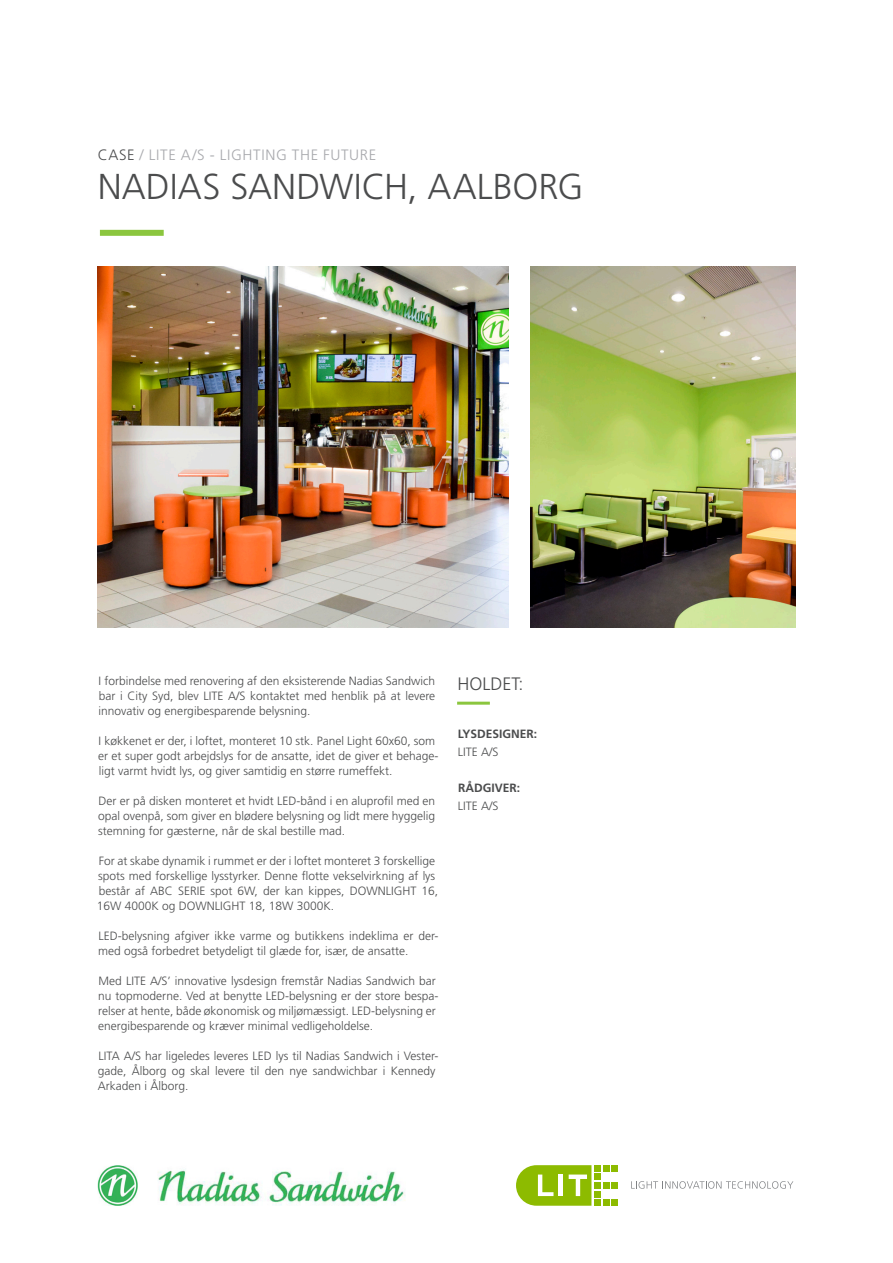
<style>
.page{position:relative;width:893px;height:1263px;background:#fff}
.page>*{position:absolute;margin:0;border:0;box-sizing:border-box;transform-origin:0 0}
.t1{font:300 36px "Frutiger LT Pro";color:#4b4c4d}
.t2{font:300 18px "Frutiger LT Pro";color:#4b4c4d}
.t3{font:300 15px "Frutiger LT Pro";letter-spacing:.04em;color:#a8a9ad}
.t4{font:300 12px/15px "Frutiger LT Pro";color:#4b4c4d}
.t5{font:700 12px "Frutiger LT Pro";color:#4b4c4d}
.s1{color:#4b4c4d}
</style>
<div class="page">
<div style="left:100px;top:230px;width:64px;height:6px;background:#8bc63e"></div>
<hr style="left:457px;top:702px;width:33px;height:3px;background:#8bc63e">
<img style="left:98px;top:266px;width:411px;height:361px">
<img style="left:530px;top:266px;width:265px;height:361px">
<svg style="left:516px;top:1165px;width:75px;height:41px"></svg>
<div style="left:594px;top:1165px;width:7px;height:6px;background:#8dbb00"></div>
<svg style="left:603px;top:1165px;width:15px;height:6px"></svg>
<svg style="left:603px;top:1182px;width:15px;height:6px"></svg>
<div style="left:594px;top:1199px;width:7px;height:7px;background:#8dbb00"></div>
<div style="left:603px;top:1199px;width:6px;height:7px;background:#8dbb00"></div>
<div style="left:612px;top:1199px;width:6px;height:7px;background:#8dbb00"></div>
<div style="left:594px;top:1174px;width:7px;height:6px;background:#8dbb00"></div>
<div style="left:594px;top:1182px;width:7px;height:6px;background:#8dbb00"></div>
<div style="left:594px;top:1191px;width:7px;height:6px;background:#8dbb00"></div>
<svg style="left:631px;top:1181px;width:162px;height:8px"></svg>
<img style="left:98px;top:1165px;width:40px;height:41px">
<img style="left:158px;top:1169px;width:248px;height:36px">
<p class="t3" style="left:98px;top:146px;width:280px"><span class="s1">CASE</span> / LITE A/S - LIGHTING THE FUTURE</p>
<p class="t1" style="left:98px;top:166px;width:487px">NADIAS SANDWICH, AALBORG</p>
<p class="t4" style="left:99px;top:674px;width:338px;text-align:justify">I forbindelse med renovering af den eksisterende Nadias Sandwich bar i City Syd, blev LITE A/S kontaktet med henblik på at levere innovativ og energibesparende belysning.</p>
<p class="t4" style="left:98px;top:734px;width:342px">I køkkenet er der, i loftet, monteret 10 stk. Panel Light 60x60, som er et super godt arbejdslys for de ansatte, idet de giver et behage&shy;ligt varmt hvidt lys, og giver samtidig en større rumeffekt.</p>
<p class="t4" style="left:98px;top:794px;width:339px;text-align:justify">Der er på disken monteret et hvidt LED-bånd i en aluprofil med en opal ovenpå, som giver en blødere belysning og lidt mere hyggelig stemning for gæsterne, når de skal bestille mad.</p>
<p class="t4" style="left:97px;top:854px;width:343px">For at skabe dynamik i rummet er der i loftet monteret 3 forskellige spots med forskellige lysstyrker. Denne flotte vekselvirkning af lys består af ABC SERIE spot 6W, der kan kippes, DOWNLIGHT 16, 16W 4000K og DOWNLIGHT 18, 18W 3000K.</p>
<p class="t4" style="left:98px;top:929px;width:342px">LED-belysning afgiver ikke varme og butikkens indeklima er der&shy;med også forbedret betydeligt til glæde for, især, de ansatte.</p>
<p class="t4" style="left:98px;top:974px;width:342px">Med LITE A/S’ innovative lysdesign fremstår Nadias Sandwich bar nu topmoderne. Ved at benytte LED-belysning er der store bespa&shy;relser at hente, både økonomisk og miljømæssigt. LED-belysning er energibesparende og kræver minimal vedligeholdelse.</p>
<p class="t4" style="left:98px;top:1049px;width:342px">LITA A/S har ligeledes leveres LED lys til Nadias Sandwich i Vester&shy;gade, Ålborg og skal levere til den nye sandwichbar i Kennedy<br>Arkaden i Ålborg.</p>
<p class="t2" style="left:457px;top:673px;width:68px">HOLDET:</p>
<p class="t5" style="left:458px;top:726px;width:81px">LYSDESIGNER:</p>
<p class="t4" style="left:458px;top:744px;width:42px">LITE A/S</p>
<p class="t5" style="left:458px;top:780px;width:64px">RÅDGIVER:</p>
<p class="t4" style="left:458px;top:798px;width:42px">LITE A/S</p>
</div>
